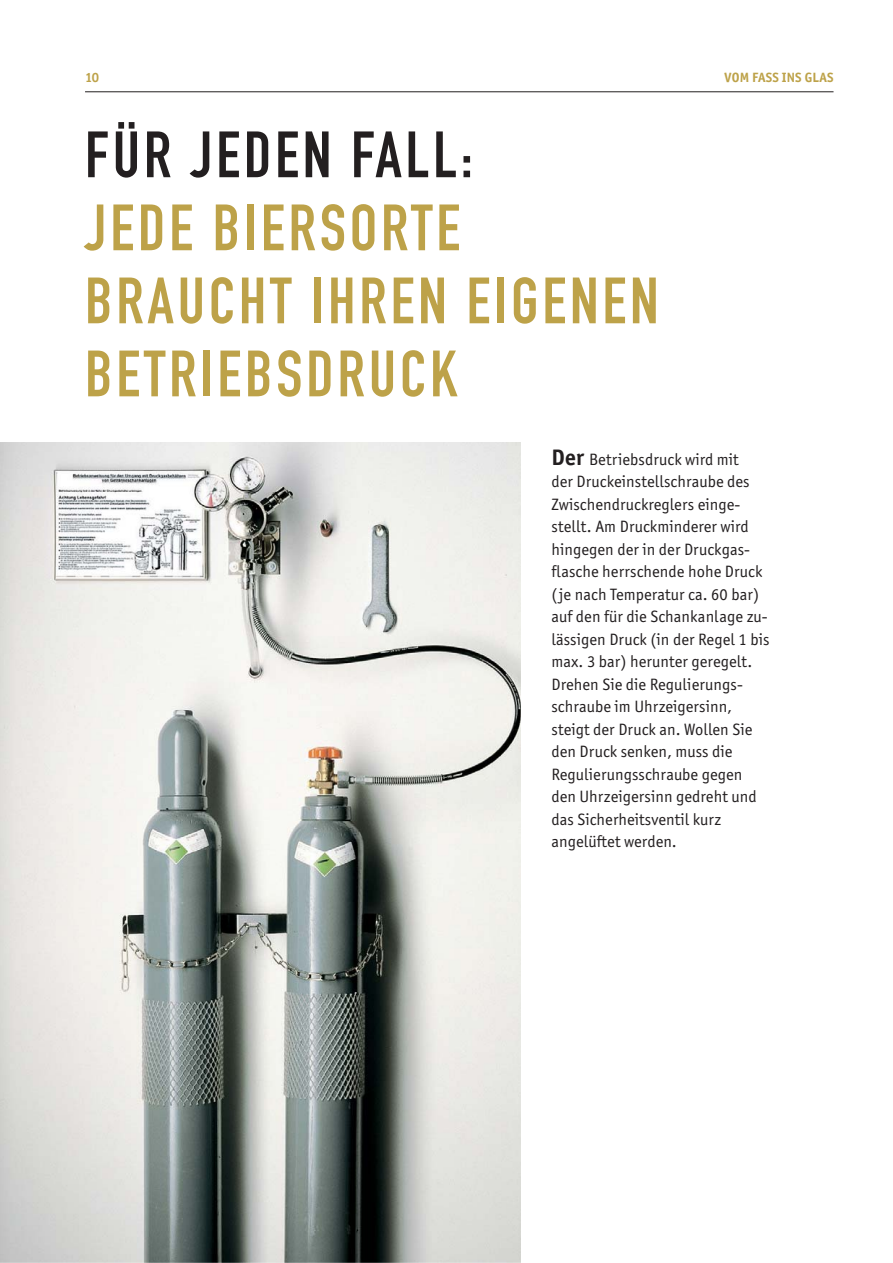
<style>
.page{position:relative;width:893px;height:1263px;background:#fff}
.page>*{position:absolute;margin:0;border:0;box-sizing:border-box;transform-origin:0 0}
.t1{font:700 64.35px/73.1px "DIN Condensed";letter-spacing:.06em;color:#bda249}
.t2{font:700 64.35px "DIN Condensed";letter-spacing:.06em;color:#231f20}
.t3{font:16.5px/22.5px "Officina Sans ITC Pro";letter-spacing:.005em;color:#231f20}
.t4{font:700 13.5px "Officina Sans ITC Pro";letter-spacing:.01em;color:#bda249}
.t5{font:700 13.5px "Officina Ser ITC";color:#bda249}
.s1{font-weight:700;font-size:22.5px}
</style>
<div class="page">
<hr style="left:85px;top:91px;width:748px;height:1px;background:#231f20">
<img style="left:0;top:442px;width:521px;height:821px">
<p class="t5" style="left:85px;top:69px;width:15px">10</p>
<p class="t4" style="left:724px;top:72px;width:110px">VOM FASS INS GLAS</p>
<h1 class="t2" style="left:85px;top:117px;width:389px">FÜR JEDEN FALL:</h1>
<h1 class="t1" style="left:85px;top:192px;width:575px">JEDE BIERSORTE<br>BRAUCHT IHREN EIGENEN<br>BETRIEBSDRUCK</h1>
<p class="t3" style="left:551px;top:449px;width:220px"><span class="s1">Der</span> Betriebsdruck wird mit<br>der Druckeinstellschraube des<br>Zwischendruckreglers einge&shy;stellt. Am Druckminderer wird hingegen der in der Druckgas&shy;flasche herrschende hohe Druck (je nach Temperatur ca. 60 bar) auf den für die Schank anlage zu&shy;lässigen Druck (in der Regel 1 bis max. 3 bar) herunter geregelt.<br>Drehen Sie die Regulierungs&shy;schraube im Uhrzeigersinn, steigt der Druck an. Wollen Sie den Druck senken, muss die<br>Regulierungsschraube gegen den Uhrzeigersinn gedreht und das Sicherheitsventil kurz angelüftet werden.</p>
</div>
